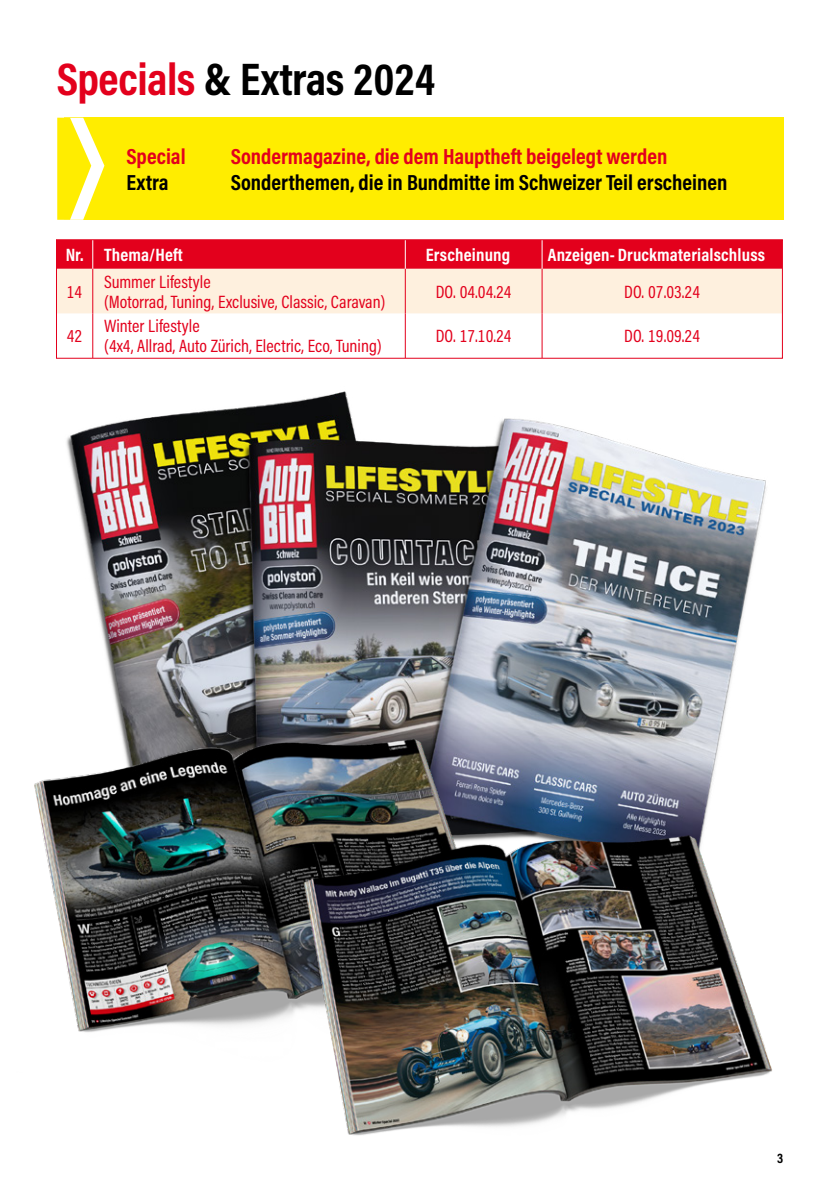
<style>
.page{position:relative;width:840px;height:1191px;background:#fff}
.page>*{position:absolute;margin:0;border:0;box-sizing:border-box;transform-origin:0 0}
.t1{font:700 46px "Acumin Pro Cond";letter-spacing:-.01em;color:#000}
.t2{font:700 22px "Acumin Pro Cond";color:#000}
.t3{font:700 22px "Acumin Pro Cond";color:#e3001c}
.t4{font:18px/20px "Acumin Pro Cond";color:#e3001c}
.t5{font:700 18px "Acumin Pro Cond";letter-spacing:.01em;color:#fff}
.t6{font:700 14px "Acumin Pro Cond";color:#000}
.s1{color:#e3001c}
</style>
<div class="page">
<img style="left:66px;top:391px;width:700px;height:429px">
<img style="left:34px;top:720px;width:484px;height:312px">
<img style="left:289px;top:820px;width:483px;height:316px">
<div style="left:64px;top:118px;width:719px;height:102px;background:#ffed00"></div>
<svg style="left:57px;top:118px;width:47px;height:102px"></svg>
<svg style="left:58px;top:241px;width:722px;height:72px;background:#f39393"></svg>
<hr style="left:405px;top:269px;width:1px;height:44px;background:#e3001c">
<hr style="left:541px;top:269px;width:1px;height:44px;background:#e3001c">
<hr style="left:405px;top:313px;width:1px;height:45px;background:#e3001c">
<hr style="left:541px;top:313px;width:1px;height:45px;background:#e3001c">
<hr style="left:92px;top:269px;width:1px;height:44px;background:#e3001c">
<hr style="left:92px;top:313px;width:1px;height:45px;background:#e3001c">
<div style="left:56px;top:239px;width:726px;height:119px;border:1px solid #e3001c"></div>
<h1 class="t1" style="left:57px;top:48px;width:380px"><span class="s1">Specials</span> &amp; Extras 2024</h1>
<p class="t3" style="left:126px;top:141px;width:61px">Special</p>
<p class="t3" style="left:230px;top:141px;width:438px">Sondermagazine, die dem Hauptheft beigelegt werden</p>
<p class="t2" style="left:126px;top:168px;width:44px">Extra</p>
<p class="t2" style="left:230px;top:168px;width:498px">Sonderthemen, die in Bundmitte im Schweizer Teil erscheinen</p>
<p class="t5" style="left:66px;top:243px;width:119px">Nr. Thema/Heft</p>
<p class="t5" style="left:425px;top:243px;width:86px">Erscheinung</p>
<p class="t5" style="left:547px;top:243px;width:219px">Anzeigen- Druckmaterialschluss</p>
<p class="t4" style="left:67px;top:281px;width:17px">14</p>
<p class="t4" style="left:104px;top:271px;width:282px">Summer Lifestyle<br>(Motorrad, Tuning, Exclusive, Classic, Caravan)</p>
<p class="t4" style="left:435px;top:281px;width:77px">DO. 04.04.24</p>
<p class="t4" style="left:623px;top:281px;width:77px">DO. 07.03.24</p>
<p class="t4" style="left:67px;top:326px;width:17px">42</p>
<p class="t4" style="left:104px;top:316px;width:279px">Winter Lifestyle<br>(4x4, Allrad, Auto Zürich, Electric, Eco, Tuning)</p>
<p class="t4" style="left:435px;top:326px;width:77px">DO. 17.10.24</p>
<p class="t4" style="left:623px;top:326px;width:77px">DO. 19.09.24</p>
<p class="t6" style="left:776px;top:1148px;width:8px">3</p>
</div>
